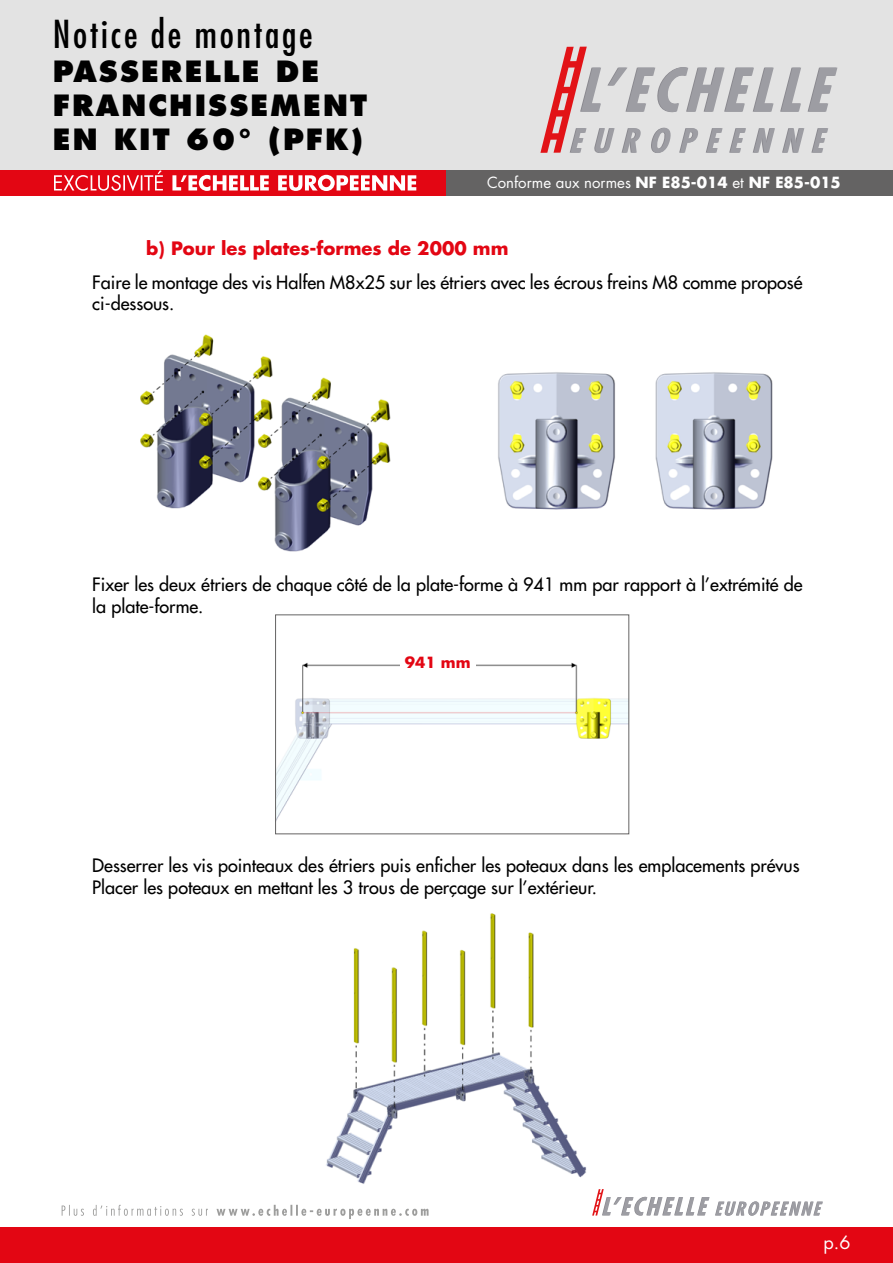
<style>
.page{position:relative;width:893px;height:1263px;background:#fff}
.page>*{position:absolute;margin:0;border:0;box-sizing:border-box;transform-origin:0 0}
.t1{font:condensed 37.5px "Futura Std";letter-spacing:.075em;color:#000}
.t2{font:800 28.5px/34.2px "Futura Std";letter-spacing:.075em;color:#000}
.t3{font:500 18px/21.6px "Futura Std";color:#000}
.t4{font:700 18px "Futura Std";color:#e30613}
.t5{font:18px "Futura Std";color:#fff}
.t6{font:15px "Futura Std";color:#fff}
.t7{font:700 15px "Futura Std";color:#e30613}
.s1{font-size:27px}
.s2{font-weight:700}
</style>
<div class="page">
<div style="left:0;top:0;width:893px;height:171px;background:#e3e3e3"></div>
<svg style="left:540px;top:47px;width:297px;height:106px"></svg>
<div style="left:0;top:170px;width:446px;height:26px;background:#e30613"></div>
<div style="left:446px;top:170px;width:447px;height:26px;background:#646363"></div>
<svg style="left:54px;top:170px;width:362px;height:21px"></svg>
<div style="left:0;top:1227px;width:893px;height:36px;background:#e30613"></div>
<svg style="left:592px;top:1189px;width:231px;height:27px"></svg>
<svg style="left:62px;top:1205px;width:367px;height:14px"></svg>
<img style="left:326px;top:913px;width:261px;height:271px">
<img style="left:140px;top:334px;width:251px;height:218px">
<img style="left:498px;top:372px;width:275px;height:138px">
<img style="left:277px;top:662px;width:350px;height:158px">
<div style="left:275px;top:614px;width:354px;height:220px;border:1px solid #646363"></div>
<div style="left:400px;top:656px;width:76px;height:18px;background:#fff"></div>
<h1 class="t1" style="left:53px;top:11px;width:262px">Notice de montage</h1>
<h2 class="t2" style="left:53px;top:54px;width:316px">PASSERELLE DE<br>FRANCHISSEMENT<br>EN KIT 60° (PFK<span class="s1">)</span></h2>
<p class="t6" style="left:487px;top:173px;width:355px">Conforme aux normes <span class="s2">NF E85-014</span> et <span class="s2">NF E85-015</span></p>
<p class="t4" style="left:146px;top:236px;width:364px">b) Pour les plates-formes de 2000 mm</p>
<p class="t3" style="left:92px;top:271px;width:712px">Faire le montage des vis Halfen M8x25 sur les étriers avec les écrous freins M8 comme proposé ci-dessous.</p>
<p class="t3" style="left:92px;top:574px;width:712px">Fixer les deux étriers de chaque côté de la plate-forme à 941 mm par rapport à l’extrémité de la plate-forme.</p>
<p class="t7" style="left:405px;top:653px;width:67px">941 mm</p>
<p class="t3" style="left:92px;top:855px;width:709px">Desserrer les vis pointeaux des étriers puis enficher les poteaux dans les emplacements prévus<br>Placer les poteaux en mettant les 3 trous de perçage sur l’extérieur.</p>
<p class="t5" style="left:823px;top:1230px;width:29px">p.6</p>
</div>
